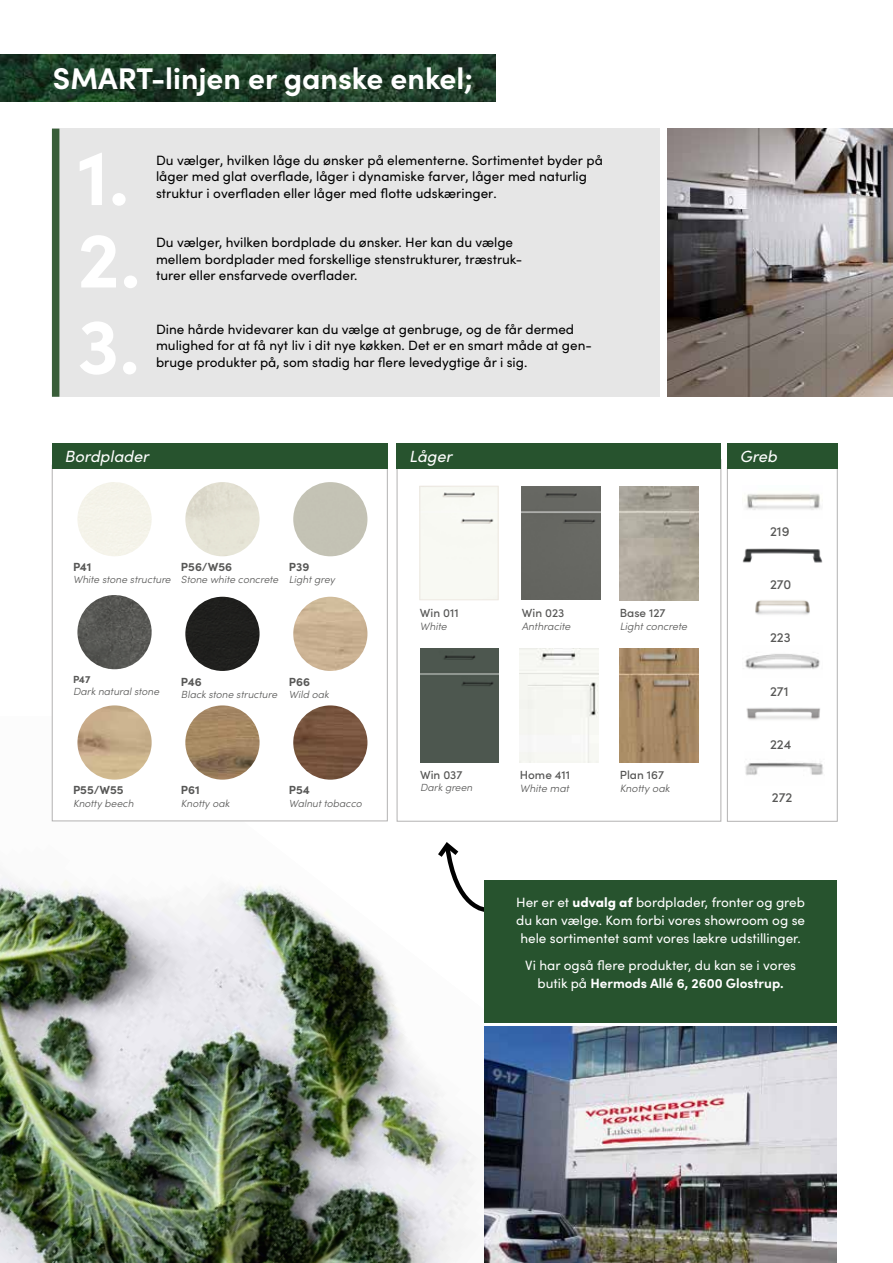
<style>
.page{position:relative;width:893px;height:1263px;background:#fff}
.page>*{position:absolute;margin:0;border:0;box-sizing:border-box;transform-origin:0 0}
.t1{font:700 78.9px/84.3px "Sofia Pro";color:#fff}
.t2{font:700 30px "Sofia Pro";color:#fff}
.t3{font:italic 16.2px "Sofia Pro";color:#fff}
.t4{font:13.5px/16.5px "Sofia Pro";color:#000}
.t5{font:13.5px/18px "Sofia Pro";color:#fff;text-align:center}
.t6{font:500 13.35px "Sofia Pro";color:#575756}
.t7{font:500 11.85px "Sofia Pro";color:#575756}
.t8{font:700 11.85px "Sofia Pro";color:#575756}
.t9{font:italic 300 10.65px "Sofia Pro";color:#575756}
.t10{font:italic 300 10.35px "Sofia Pro";color:#575756}
.t11{font:700 10.35px "Sofia Pro";color:#575756}
.s1{font-weight:900}
.s2{font-weight:700}
</style>
<div class="page">
<img style="left:0;top:716px;width:484px;height:547px">
<img style="left:484px;top:1027px;width:353px;height:236px">
<div style="left:52px;top:129px;width:608px;height:268px;background:#e6e6e6"></div>
<div style="left:397px;top:459px;width:324px;height:362px;background:#fff;border:1px solid #b3b2b2"></div>
<div style="left:52px;top:465px;width:336px;height:356px;background:#fff;border:1px solid #b3b2b2"></div>
<div style="left:52px;top:443px;width:336px;height:26px;background:#27532e"></div>
<div style="left:727px;top:467px;width:110px;height:354px;background:#fff;border:1px solid #b3b2b2"></div>
<div style="left:727px;top:443px;width:110px;height:26px;background:#27532e"></div>
<img style="left:746px;top:493px;width:75px;height:17px">
<img style="left:742px;top:548px;width:80px;height:15px">
<img style="left:755px;top:600px;width:55px;height:15px">
<img style="left:745px;top:654px;width:75px;height:15px">
<img style="left:746px;top:708px;width:74px;height:12px">
<img style="left:745px;top:762px;width:78px;height:13px">
<div style="left:397px;top:443px;width:324px;height:26px;background:#27532e"></div>
<div style="left:422px;top:488px;width:74px;height:110px;background:#f8f9f3"></div>
<div style="left:420px;top:486px;width:78px;height:114px;border:1px solid #eee9e2"></div>
<div style="left:522px;top:486px;width:78px;height:114px;background:#666762"></div>
<div style="left:420px;top:648px;width:78px;height:114px;background:#4d574f"></div>
<img style="left:520px;top:648px;width:78px;height:114px">
<img style="left:620px;top:648px;width:78px;height:114px">
<img style="left:620px;top:486px;width:78px;height:114px">
<img style="left:185px;top:482px;width:75px;height:74px;border-radius:37px">
<div style="left:185px;top:597px;width:75px;height:74px;background:#1f1f1d;border-radius:37px"></div>
<img style="left:185px;top:705px;width:75px;height:75px;border-radius:37px">
<div style="left:293px;top:482px;width:74px;height:74px;background:#c4c3b5;border-radius:37px"></div>
<img style="left:293px;top:597px;width:74px;height:74px;border-radius:37px">
<img style="left:293px;top:705px;width:74px;height:75px;border-radius:37px">
<img style="left:77px;top:595px;width:75px;height:74px;border-radius:37px">
<img style="left:77px;top:705px;width:75px;height:75px;border-radius:37px">
<img style="left:0;top:54px;width:496px;height:47px">
<div style="left:52px;top:129px;width:7px;height:268px;background:#395e39"></div>
<img style="left:667px;top:129px;width:226px;height:268px">
<div style="left:484px;top:880px;width:353px;height:142px;background:#27532e"></div>
<h2 class="t2" style="left:53px;top:56px;width:422px">SMART-linjen er ganske enkel;</h2>
<h1 class="t1" style="left:78px;top:129px;width:65px">1.<br>2.<br>3.</h1>
<p class="t4" style="left:156px;top:151px;width:448px">Du vælger, hvilken låge du ønsker på elementerne. Sortimentet byder på låger med glat overflade, låger i dynamiske farver, låger med naturlig struktur i overfladen eller låger med flotte udskæringer.</p>
<p class="t4" style="left:156px;top:234px;width:368px">Du vælger, hvilken bordplade du ønsker. Her kan du vælge mellem bordplader med forskellige stenstrukturer, træstruk&shy;turer eller ensfarvede overflader.</p>
<p class="t4" style="left:156px;top:320px;width:437px">Dine hårde hvidevarer kan du vælge at genbruge, og de får dermed mulighed for at få nyt liv i dit nye køkken. Det er en smart måde at gen&shy;bruge produkter på, som stadig har flere levedygtige år i sig.</p>
<p class="t3" style="left:409px;top:444px;width:44px">Låger</p>
<p class="t3" style="left:64px;top:444px;width:86px">Bordplader</p>
<p class="t3" style="left:740px;top:444px;width:39px">Greb</p>
<p class="t6" style="left:770px;top:522px;width:21px">219</p>
<p class="t8" style="left:73px;top:558px;width:20px">P41</p>
<p class="t10" style="left:73px;top:572px;width:99px">White stone structure</p>
<p class="t8" style="left:181px;top:558px;width:53px">P56/W56</p>
<p class="t10" style="left:181px;top:572px;width:99px">Stone white concrete</p>
<p class="t8" style="left:289px;top:558px;width:22px">P39</p>
<p class="t10" style="left:289px;top:572px;width:47px">Light grey</p>
<p class="t6" style="left:770px;top:575px;width:23px">270</p>
<p class="t7" style="left:420px;top:604px;width:40px">Win 011</p>
<p class="t9" style="left:420px;top:618px;width:29px">White</p>
<p class="t7" style="left:522px;top:604px;width:44px">Win 023</p>
<p class="t9" style="left:522px;top:618px;width:50px">Anthracite</p>
<p class="t7" style="left:620px;top:604px;width:47px">Base 127</p>
<p class="t9" style="left:620px;top:618px;width:69px">Light concrete</p>
<p class="t6" style="left:770px;top:628px;width:22px">223</p>
<p class="t11" style="left:73px;top:671px;width:19px">P47</p>
<p class="t10" style="left:73px;top:684px;width:88px">Dark natural stone</p>
<p class="t8" style="left:181px;top:672px;width:22px">P46</p>
<p class="t10" style="left:181px;top:687px;width:98px">Black stone structure</p>
<p class="t8" style="left:289px;top:672px;width:23px">P66</p>
<p class="t10" style="left:289px;top:687px;width:42px">Wild oak</p>
<p class="t6" style="left:770px;top:681px;width:20px">271</p>
<p class="t6" style="left:770px;top:734px;width:23px">224</p>
<p class="t8" style="left:73px;top:781px;width:52px">P55/W55</p>
<p class="t10" style="left:73px;top:795px;width:62px">Knotty beech</p>
<p class="t8" style="left:181px;top:781px;width:20px">P61</p>
<p class="t10" style="left:181px;top:795px;width:50px">Knotty oak</p>
<p class="t8" style="left:289px;top:781px;width:23px">P54</p>
<p class="t10" style="left:289px;top:795px;width:74px">Walnut tobacco</p>
<p class="t7" style="left:420px;top:766px;width:44px">Win 037</p>
<p class="t10" style="left:420px;top:780px;width:54px">Dark green</p>
<p class="t7" style="left:520px;top:766px;width:52px">Home 411</p>
<p class="t9" style="left:520px;top:780px;width:51px">White mat</p>
<p class="t7" style="left:620px;top:766px;width:46px">Plan 167</p>
<p class="t9" style="left:620px;top:780px;width:52px">Knotty oak</p>
<p class="t6" style="left:772px;top:787px;width:22px">272</p>
<p class="t5" style="left:516px;top:892px;width:290px">Her er et <span class="s1">udvalg af</span> bordplader, fronter og greb du kan vælge. Kom forbi vores showroom og se hele sortimentet samt vores lækre udstillinger.</p>
<p class="t5" style="left:525px;top:955px;width:272px">Vi har også flere produkter, du kan se i vores butik på <span class="s2">Hermods Allé 6, 2600 Glostrup.</span></p>
</div>
